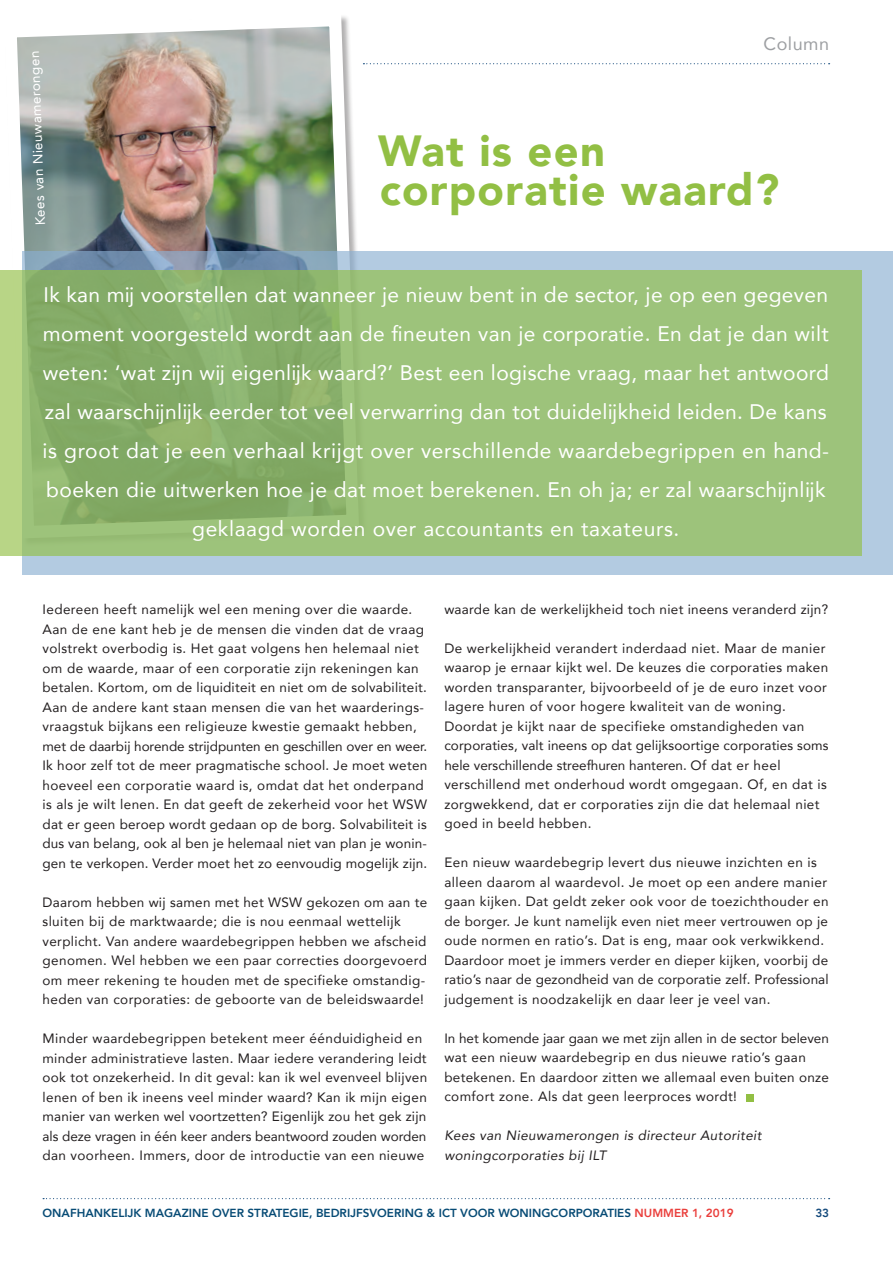
<style>
.page{position:relative;width:893px;height:1263px;background:#fff}
.page>*{position:absolute;margin:0;border:0;box-sizing:border-box;transform-origin:0 0}
.t1{font:900 43.5px "Avenir";letter-spacing:.03em;color:#92bf44}
.t2{font:21px/39px "Avenir";letter-spacing:.02em;color:#fff}
.t3{font:18px "Avenir";letter-spacing:.03em;color:#9d9fa2}
.t4{font:13.5px/19.5px "Avenir";letter-spacing:.03em;color:#231f20}
.t5{font:13.5px/19.5px "Avenir";letter-spacing:.01em;color:#231f20}
.t6{font:13.5px "Avenir";color:#231f20}
.t7{font:13.5px/19.5px "Avenir";letter-spacing:-.005em;color:#231f20}
.t8{font:italic 13.5px "Avenir";letter-spacing:.03em;color:#231f20}
.t9{font:13.5px "Avenir LT";color:#fff}
.t10{font:800 11.7px "Avenir";color:#074b75}
.t11{font:800 11.7px "Avenir";color:#144a7c}
.s1{color:#ea3f3c}
</style>
<div class="page">
<svg style="left:43px;top:1198px;width:787px;height:1px"></svg>
<svg style="left:369px;top:63px;width:461px;height:1px"></svg>
<img style="left:17px;top:16px;width:348px;height:254px">
<svg style="left:23px;top:252px;width:870px;height:323px;background:#aac3da"></svg>
<div style="left:746px;top:1094px;width:8px;height:8px;background:#92bf44"></div>
<svg style="left:0;top:270px;width:862px;height:286px;background:#96bc75"></svg>
<p class="t9" style="left:32px;top:226px;width:176px;rotate:-92deg">Kees van Nieuwamerongen</p>
<p class="t3" style="left:763px;top:30px;width:67px">Column</p>
<p class="t1" style="left:378px;top:113px;width:228px">Wat is een</p>
<p class="t1" style="left:380px;top:152px;width:401px">corporatie waard?</p>
<p class="t2" style="left:44px;top:275px;width:786px">Ik kan mij voorstellen dat wanneer je nieuw bent in de sector, je op een gegeven</p>
<p class="t2" style="left:43px;top:314px;width:788px">moment voorgesteld wordt aan de fineuten van je corporatie. En dat je dan wilt</p>
<p class="t2" style="left:43px;top:353px;width:788px">weten: ‘wat zijn wij eigenlijk waard?’ Best een logische vraag, maar het antwoord</p>
<p class="t2" style="left:45px;top:392px;width:783px">zal waarschijnlijk eerder tot veel verwarring dan tot duidelijkheid leiden. De kans</p>
<p class="t2" style="left:42px;top:431px;width:788px">is groot dat je een verhaal krijgt over verschillende waardebegrippen en hand&shy;boeken die uitwerken hoe je dat moet berekenen. En oh ja; er zal waarschijnlijk</p>
<p class="t2" style="left:192px;top:509px;width:489px">geklaagd worden over accountants en taxateurs.</p>
<p class="t4" style="left:43px;top:599px;width:386px">Iedereen heeft namelijk wel een mening over die waarde.<br>Aan de ene kant heb je de mensen die vinden dat de vraag volstrekt overbodig is. Het gaat volgens hen helemaal niet om de waarde, maar of een corporatie zijn rekeningen kan betalen. Kortom, om de liquiditeit en niet om de solvabiliteit.</p>
<p class="t4" style="left:43px;top:697px;width:383px">Aan de andere kant staan mensen die van het waarderings-</p>
<p class="t7" style="left:43px;top:716px;width:386px">vraagstuk bijkans een religieuze kwestie gemaakt hebben, met de daarbij horende strijdpunten en geschillen over en weer.</p>
<p class="t4" style="left:43px;top:755px;width:386px">Ik hoor zelf tot de meer pragmatische school. Je moet weten</p>
<p class="t4" style="left:43px;top:775px;width:383px">hoeveel een corporatie waard is, omdat dat het onderpand</p>
<p class="t4" style="left:43px;top:794px;width:386px">is als je wilt lenen. En dat geeft de zekerheid voor het WSW</p>
<p class="t4" style="left:43px;top:814px;width:386px">dat er geen beroep wordt gedaan op de borg. Solvabiliteit is</p>
<p class="t5" style="left:43px;top:833px;width:386px">dus van belang, ook al ben je helemaal niet van plan je wonin-</p>
<p class="t5" style="left:43px;top:853px;width:386px">gen te verkopen. Verder moet het zo eenvoudig mogelijk zijn.</p>
<p class="t4" style="left:43px;top:892px;width:386px">Daarom hebben wij samen met het WSW gekozen om aan te</p>
<p class="t4" style="left:43px;top:911px;width:360px">sluiten bij de marktwaarde; die is nou eenmaal wettelijk</p>
<p class="t4" style="left:43px;top:931px;width:385px">verplicht. Van andere waardebegrippen hebben we afscheid</p>
<p class="t4" style="left:43px;top:950px;width:386px">genomen. Wel hebben we een paar correcties doorgevoerd om meer rekening te houden met de specifieke omstandig-</p>
<p class="t4" style="left:43px;top:989px;width:383px">heden van corporaties: de geboorte van de beleidswaarde!</p>
<p class="t4" style="left:43px;top:1028px;width:381px">Minder waardebegrippen betekent meer éénduidigheid en</p>
<p class="t4" style="left:43px;top:1048px;width:386px">minder administratieve lasten. Maar iedere verandering leidt</p>
<p class="t4" style="left:43px;top:1067px;width:386px">ook tot onzekerheid. In dit geval: kan ik wel evenveel blijven</p>
<p class="t4" style="left:43px;top:1087px;width:386px">lenen of ben ik ineens veel minder waard? Kan ik mijn eigen</p>
<p class="t4" style="left:43px;top:1106px;width:385px">manier van werken wel voortzetten? Eigenlijk zou het gek zijn</p>
<p class="t6" style="left:43px;top:1125px;width:385px">als deze vragen in één keer anders beantwoord zouden worden</p>
<p class="t4" style="left:43px;top:1145px;width:383px">dan voorheen. Immers, door de introductie van een nieuwe</p>
<p class="t4" style="left:444px;top:599px;width:385px">waarde kan de werkelijkheid toch niet ineens veranderd zijn?</p>
<p class="t4" style="left:444px;top:638px;width:385px">De werkelijkheid verandert inderdaad niet. Maar de manier waarop je ernaar kijkt wel. De keuzes die corporaties maken</p>
<p class="t4" style="left:444px;top:677px;width:384px">worden transparanter, bijvoorbeeld of je de euro inzet voor lagere huren of voor hogere kwaliteit van de woning.</p>
<p class="t5" style="left:444px;top:716px;width:386px">Doordat je kijkt naar de specifieke omstandigheden van corporaties, valt ineens op dat gelijksoortige corporaties soms</p>
<p class="t6" style="left:444px;top:754px;width:338px">hele verschillende streefhuren hanteren. Of dat er heel</p>
<p class="t4" style="left:444px;top:775px;width:384px">verschillend met onderhoud wordt omgegaan. Of, en dat is zorgwekkend, dat er corporaties zijn die dat helemaal niet goed in beeld hebben.</p>
<p class="t4" style="left:444px;top:853px;width:386px">Een nieuw waardebegrip levert dus nieuwe inzichten en is alleen daarom al waardevol. Je moet op een andere manier gaan kijken. Dat geldt zeker ook voor de toezichthouder en</p>
<p class="t4" style="left:444px;top:911px;width:385px">de borger. Je kunt namelijk even niet meer vertrouwen op je</p>
<p class="t4" style="left:444px;top:930px;width:385px">oude normen en ratio’s. Dat is eng, maar ook verkwikkend.<br>Daardoor moet je immers verder en dieper kijken, voorbij de</p>
<p class="t5" style="left:444px;top:969px;width:386px">ratio’s naar de gezondheid van de corporatie zelf. Professional</p>
<p class="t4" style="left:444px;top:989px;width:328px">judgement is noodzakelijk en daar leer je veel van.</p>
<p class="t6" style="left:444px;top:1027px;width:386px">In het komende jaar gaan we met zijn allen in de sector beleven</p>
<p class="t4" style="left:444px;top:1047px;width:386px">wat een nieuw waardebegrip en dus nieuwe ratio’s gaan betekenen. En daardoor zitten we allemaal even buiten onze</p>
<p class="t4" style="left:444px;top:1086px;width:294px">comfort zone. Als dat geen leerproces wordt!</p>
<p class="t8" style="left:444px;top:1127px;width:319px">Kees van Nieuwamerongen is directeur Autoriteit</p>
<p class="t8" style="left:444px;top:1147px;width:163px">woningcorporaties bij ILT</p>
<p class="t10" style="left:43px;top:1204px;width:693px">ONAFHANKELIJK MAGAZINE OVER STRATEGIE, BEDRIJFSVOERING &amp; ICT VOOR WONINGCORPORATIES <span class="s1">NUMMER 1, 2019</span></p>
<p class="t11" style="left:815px;top:1204px;width:15px">33</p>
</div>
